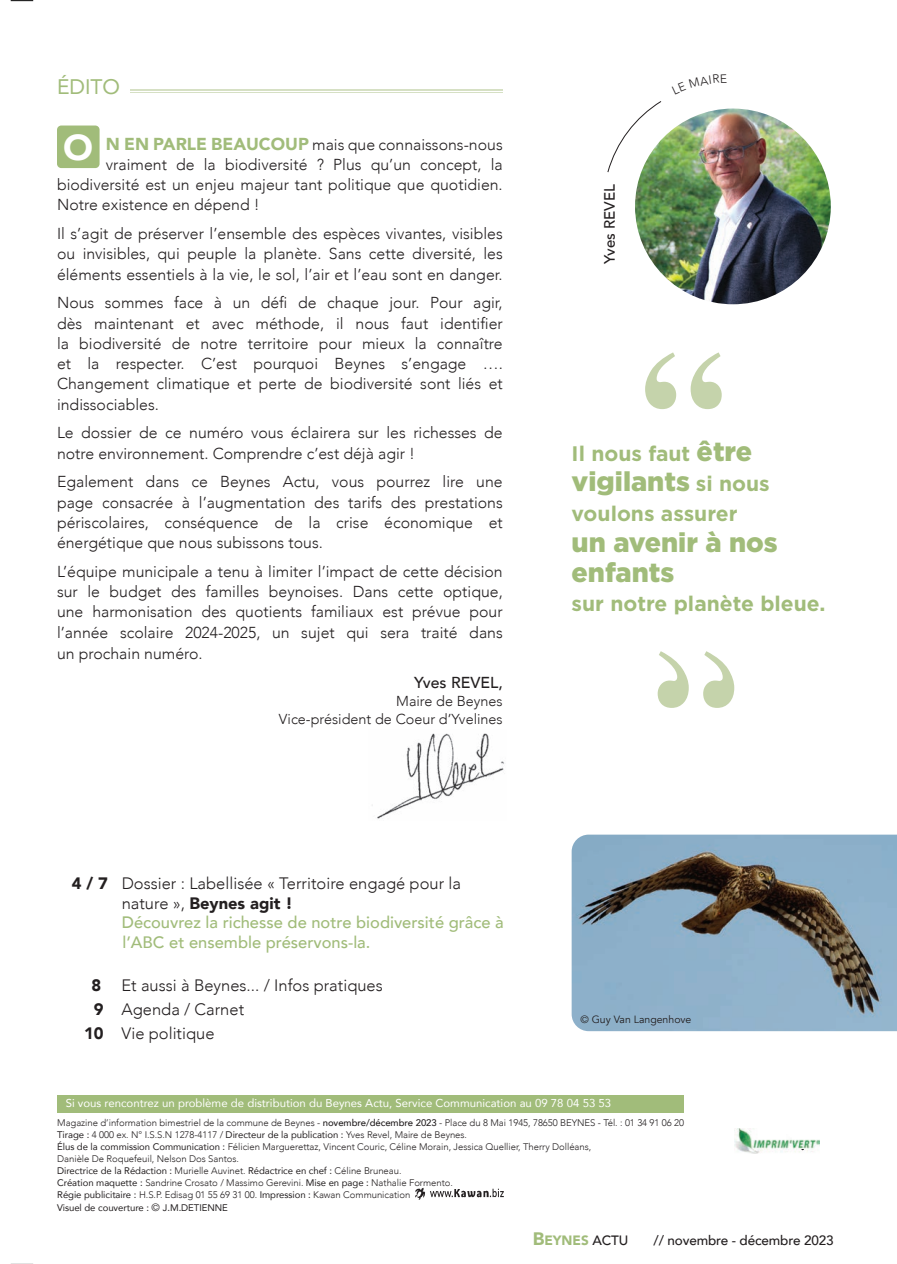
<style>
.page{position:relative;width:897px;height:1264px;background:#fff}
.page>*{position:absolute;margin:0;border:0;box-sizing:border-box;transform-origin:0 0}
.t1{font:900 36px "Avenir";color:#fff}
.t2{font:900 27px/30px "Gotham";color:#a1bc7a}
.t3{font:700 21px "Gotham";color:#a1bc7a}
.t4{font:21px "Avenir";color:#a1bc7a}
.t5{font:500 16.5px/19.5px "Avenir";color:#a1bc7a}
.t6{font:300 16.5px "Avenir";color:#231f20}
.t7{font:300 15.9px/20.2px "Avenir";color:#231f20;text-align:justify}
.t8{font:500 15.9px "Avenir";color:#231f20}
.t9{font:500 15px "Avenir";color:#231f20}
.t10{font:300 14.4px/18px "Avenir";color:#231f20;text-align:right}
.t11{font:500 13.5px "Avenir";letter-spacing:-.01em;color:#231f20}
.t12{font:900 13.5px "Avenir";color:#a1bc7a}
.t13{font:11.4px "Avenir";color:#fff}
.t14{font:10.5px "Avenir";color:#231f20}
.t15{font:300 9.6px/12.1px "Avenir";letter-spacing:-.005em;color:#231f20}
.s1{font-weight:900;font-size:17.25px;color:#a1bc7a}
.s2{font-weight:900;color:#231f20}
.s3{font-weight:300;color:#231f20}
.s4{font-weight:900}
.s5{font-weight:900;font-size:27px}
.s6{font-weight:700;font-size:21px}
.s7{font-weight:500}
.s8{font-weight:400}
.s9{font-weight:400;font-size:10.5px}
.s10{font-size:18px}
.s11{font-weight:500;color:#231f20}
</style>
<div class="page">
<img style="left:734px;top:1128px;width:85px;height:24px">
<img style="left:372px;top:733px;width:132px;height:86px">
<svg style="left:607px;top:101px;width:55px;height:72px"></svg>
<svg style="left:645px;top:352px;width:76px;height:57px"></svg>
<svg style="left:657px;top:651px;width:77px;height:56px"></svg>
<img style="left:635px;top:108px;width:195px;height:196px;border-radius:98px">
<img style="left:415px;top:1187px;width:89px;height:11px">
<hr style="left:130px;top:89px;width:372px;height:1px;background:#d6e0c4">
<hr style="left:130px;top:91px;width:372px;height:1px;background:#d6e0c4">
<hr style="left:130px;top:92px;width:372px;height:1px;background:#d6e0c4">
<div style="left:57px;top:125px;width:42px;height:43px;background:#a1bc7a;border-radius:4px"></div>
<div style="left:57px;top:1094px;width:626px;height:17px;background:#a1bc7a"></div>
<img style="left:571px;top:834px;width:325px;height:196px">
<svg style="left:11px;top:0;width:22px;height:1px"></svg>
<svg style="left:11px;top:1263px;width:22px;height:1px"></svg>
<h3 class="t4" style="left:57px;top:70px;width:65px">ÉDITO</h3>
<h1 class="t1" style="left:63px;top:117px;width:31px">O</h1>
<p class="t7" style="left:106px;top:134px;width:398px"><span class="s1">N EN PARLE BEAUCOUP</span> mais que connaissons-nous</p>
<p class="t7" style="left:106px;top:154px;width:398px">vraiment de la biodiversité ? Plus qu’un concept, la</p>
<p class="t7" style="left:57px;top:174px;width:447px">biodiversité est un enjeu majeur tant politique que quotidien.</p>
<p class="t7" style="left:57px;top:195px;width:204px">Notre existence en dépend !</p>
<p class="t7" style="left:57px;top:223px;width:447px">Il s’agit de préserver l’ensemble des espèces vivantes, visibles ou invisibles, qui peuple la planète. Sans cette diversité, les éléments essentiels à la vie, le sol, l’air et l’eau sont en danger.</p>
<p class="t7" style="left:57px;top:293px;width:447px">Nous sommes face à un défi de chaque jour. Pour agir, dès maintenant et avec méthode, il nous faut identifier la biodiversité de notre territoire pour mieux la connaître et la respecter. C’est pourquoi Beynes s’engage ….<br>Changement climatique et perte de biodiversité sont liés et indissociables.</p>
<p class="t7" style="left:57px;top:423px;width:447px">Le dossier de ce numéro vous éclairera sur les richesses de notre environnement. Comprendre c’est déjà agir !</p>
<p class="t7" style="left:57px;top:471px;width:447px">Egalement dans ce Beynes Actu, vous pourrez lire une page consacrée à l’augmentation des tarifs des prestations périscolaires, conséquence de la crise économique et énergétique que nous subissons tous.</p>
<p class="t7" style="left:57px;top:561px;width:447px">L’équipe municipale a tenu à limiter l’impact de cette décision sur le budget des familles beynoises. Dans cette optique, une harmonisation des quotients familiaux est prévue pour l’année scolaire 2024-2025, un sujet qui sera traité dans un prochain numéro.</p>
<p class="t8" style="left:414px;top:669px;width:90px">Yves REVEL,</p>
<p class="t10" style="left:279px;top:692px;width:225px">Maire de Beynes<br>Vice-président de Coeur d’Yvelines</p>
<p class="t5" style="left:122px;top:872px;width:383px;text-indent:-50px"><span class="s2">4 / 7</span> <span class="s3">Dossier : Labellisée « Territoire engagé pour la nature »,</span> <span class="s2">Beynes agit !<br></span>Découvrez la richesse de notre biodiversité grâce à l’ABC et ensemble préservons-la.</p>
<p class="t6" style="left:91px;top:975px;width:293px"><span class="s4">8</span> Et aussi à Beynes... / Infos pratiques</p>
<p class="t6" style="left:94px;top:999px;width:152px"><span class="s4">9</span> Agenda / Carnet</p>
<p class="t6" style="left:84px;top:1022px;width:132px"><span class="s4">10</span> Vie politique</p>
<p class="t9" style="left:596px;top:264px;width:81px;rotate:-90deg">Yves REVEL</p>
<h3 class="t3" style="left:571px;top:439px;width:182px">Il nous faut <span class="s5">être</span></h3>
<h2 class="t2" style="left:571px;top:466px;width:199px">vigilants <span class="s6">si nous</span></h2>
<h3 class="t3" style="left:571px;top:499px;width:167px">voulons assurer</h3>
<h2 class="t2" style="left:571px;top:527px;width:207px">un avenir à nos enfants</h2>
<h3 class="t3" style="left:571px;top:589px;width:255px">sur notre planète bleue.</h3>
<p class="t14" style="left:580px;top:1012px;width:112px">© Guy Van Langenhove</p>
<p class="t13" style="left:66px;top:1093px;width:547px">Si vous rencontrez un problème de distribution du Beynes Actu, Service Communication au 09 78 04 53 53</p>
<p class="t15" style="left:57px;top:1116px;width:628px">Magazine d’information bimestriel de la commune de Beynes - <span class="s7">novembre/décembre 2023</span> - Place du 8 Mai 1945, 78650 BEYNES - Tél. : 01 34 91 06 20<br><span class="s8">Tirage :</span> 4 000 ex. N° I.S.S.N 1278-4117 / <span class="s8">Directeur de la publication :</span> Yves Revel, Maire de Beynes.<br><span class="s8">Élus de la commission Communication :</span> Félicien Marguerettaz, Vincent Couric, Céline Morain, Jessica Quellier, Therry Dolléans,<br>Danièle De Roquefeuil, Nelson Dos Santos.<br><span class="s8">Directrice de la Rédaction :</span> Murielle Auvinet. <span class="s8">Rédactrice en chef :</span> Céline Bruneau.<br><span class="s8">Création maquette :</span> Sandrine Crosato / Massimo Gerevini. <span class="s8">Mise en page :</span> Nathalie Formento.<br><span class="s8">Régie publicitaire :</span> H.S.P. Edisag 01 55 69 31 00. <span class="s8">Impression :</span> Kawan Communication<br><span class="s8">Visuel de couverture :</span> <span class="s9">©</span> <span class="s8">J.M.DETIENNE</span></p>
<p class="t12" style="left:532px;top:1228px;width:97px"><span class="s10">B</span>EYNES <span class="s11">ACTU</span></p>
<p class="t11" style="left:653px;top:1228px;width:181px">// novembre - décembre 2023</p>
</div>
